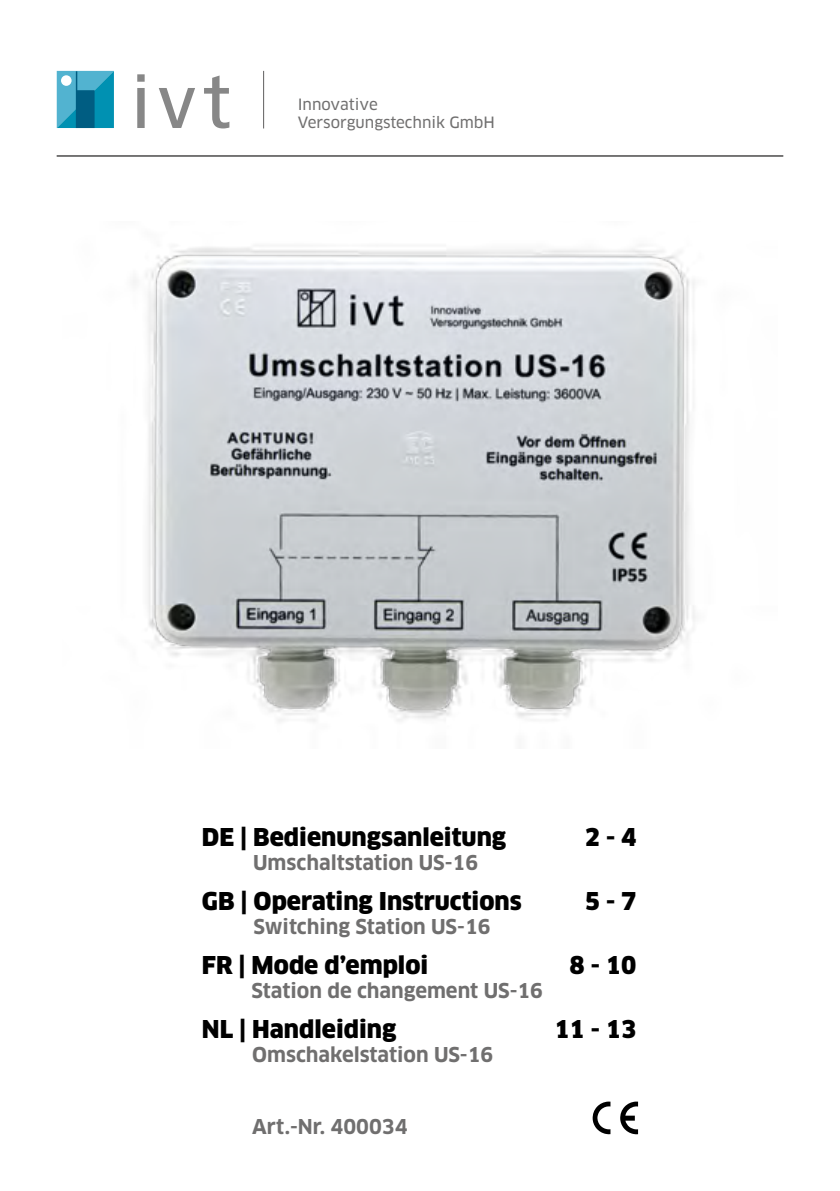
<style>
.page{position:relative;width:840px;height:1191px;background:#fff}
.page>*{position:absolute;margin:0;border:0;box-sizing:border-box;transform-origin:0 0}
.t1{font:900 24px "Clan OT";color:#000}
.t2{font:700 20px "Clan OT";color:#706f6f}
.t3{font:15.2px/18.2px "Clan OT News";color:#706f6f}
</style>
<div class="page">
<hr style="left:263px;top:71px;width:1px;height:57px;background:#706f6f">
<svg style="left:57px;top:71px;width:57px;height:57px"></svg>
<div style="left:61px;top:75px;width:11px;height:11px;background:#fff;border-radius:50%"></div>
<svg style="left:137px;top:74px;width:92px;height:54px"></svg>
<img style="left:133px;top:247px;width:563px;height:475px">
<hr style="left:57px;top:155px;width:725px;height:1px;background:#706f6f">
<svg style="left:592px;top:1101px;width:45px;height:33px"></svg>
<p class="t3" style="left:297px;top:95px;width:198px">Innovative<br>Versorgungstechnik GmbH</p>
<p class="t1" style="left:202px;top:822px;width:305px">DE | Bedienungsanleitung</p>
<p class="t1" style="left:584px;top:822px;width:53px">2 - 4</p>
<p class="t2" style="left:253px;top:850px;width:226px">Umschaltstation US-16</p>
<p class="t1" style="left:202px;top:886px;width:321px">GB | Operating Instructions</p>
<p class="t1" style="left:584px;top:886px;width:53px">5 - 7</p>
<p class="t2" style="left:253px;top:915px;width:238px">Switching Station US-16</p>
<p class="t1" style="left:202px;top:951px;width:228px">FR | Mode d’emploi</p>
<p class="t1" style="left:569px;top:951px;width:68px">8 - 10</p>
<p class="t2" style="left:251px;top:979px;width:293px">Station de changement US-16</p>
<p class="t1" style="left:202px;top:1015px;width:196px">NL | Handleiding</p>
<p class="t1" style="left:554px;top:1015px;width:83px">11 - 13</p>
<p class="t2" style="left:252px;top:1043px;width:242px">Omschakelstation US-16</p>
<p class="t2" style="left:252px;top:1115px;width:157px">Art.-Nr. 400034</p>
</div>
